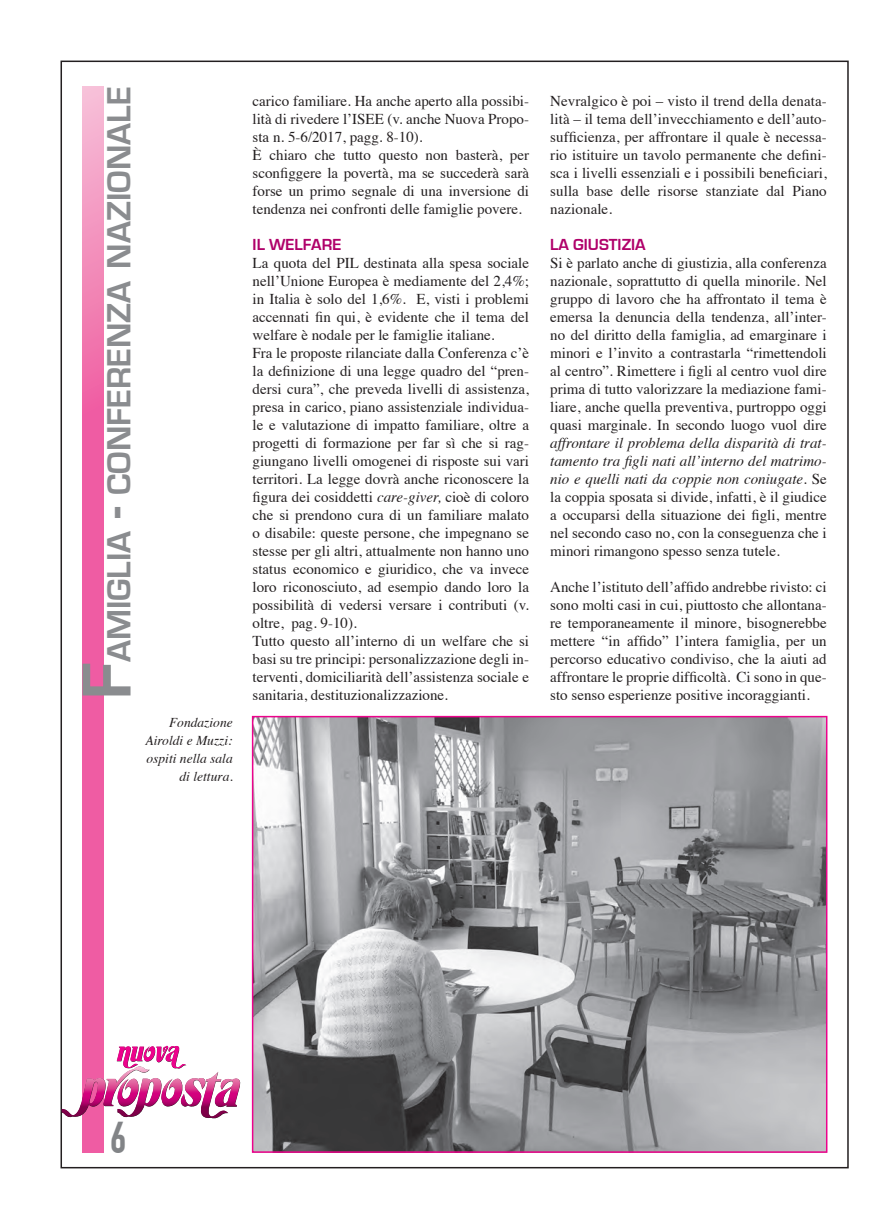
<style>
.page{position:relative;width:888px;height:1229px;background:#fff}
.page>*{position:absolute;margin:0;border:0;box-sizing:border-box;transform-origin:0 0}
.t1{font:700 43.5px "DIN Condensed";color:#828487}
.t2{font:700 34.5px "Eurostile";color:#8a8c8f}
.t3{font:700 16.5px "Eurostile";color:#b0016a}
.t4{font:15px/18px "Times";color:#231f20;text-align:justify}
.t5{font:italic 13.5px/18px "Times";color:#231f20;text-align:right}
.s1{font-size:72px}
.s2{font-size:49.35px}
.s3{font-style:italic}
</style>
<div class="page">
<svg style="left:83px;top:87px;width:21px;height:1064px;background:#f06dab"></svg>
<svg style="left:62px;top:1043px;width:179px;height:77px"></svg>
<img style="left:255px;top:718px;width:569px;height:431px">
<div style="left:252px;top:715px;width:575px;height:437px;border:2px solid #ed028c"></div>
<h2 class="t2" style="left:100px;top:699px;width:614px;rotate:-90deg"><span class="s1">F</span>amiglia <span class="s2">-</span> conferenza nazionale</h2>
<p class="t4" style="left:253px;top:90px;width:278px;text-align:left">carico familiare. Ha anche aperto alla possibi&shy;lità di rivedere l’ISEE (v. anche Nuova Propo&shy;sta n. 5-6/2017, pagg. 8-10).<br>È chiaro che tutto questo non basterà, per sconfiggere la povertà, ma se succederà sarà forse un primo segnale di una inversione di tendenza nei confronti delle famiglie povere.</p>
<p class="t3" style="left:253px;top:235px;width:90px">IL WELFARE</p>
<p class="t4" style="left:253px;top:252px;width:278px;text-align:left">La quota del PIL destinata alla spesa sociale nell’Unione Europea è mediamente del 2,4%; in Italia è solo del 1,6%. E, visti i problemi accennati fin qui, è evidente che il tema del welfare è nodale per le famiglie italiane.<br>Fra le proposte rilanciate dalla Conferenza c’è la definizione di una legge quadro del “pren&shy;dersi cura”, che preveda livelli di assistenza, presa in carico, piano assistenziale individua&shy;le e valutazione di impatto familiare, oltre a progetti di formazione per far sì che si rag&shy;giungano livelli omogenei di risposte sui vari territori. La legge dovrà anche riconoscere la figura dei cosiddetti <span class="s3">care-giver,</span> cioè di coloro che si prendono cura di un familiare malato o disabile: queste persone, che impegnano se stesse per gli altri, attualmente non hanno uno status economico e giuridico, che va invece loro riconosciuto, ad esempio dando loro la possibilità di vedersi versare i contributi (v. oltre, pag. 9-10).<br>Tutto questo all’interno di un welfare che si basi su tre principi: personalizzazione degli in&shy;terventi, domiciliarità dell’assistenza sociale e sanitaria, destituzionalizzazione.</p>
<p class="t5" style="left:146px;top:712px;width:89px">Fondazione<br>Airoldi e Muzzi: ospiti nella sala di lettura.</p>
<p class="t4" style="left:550px;top:90px;width:278px">Nevralgico è poi – visto il trend della denata&shy;lità – il tema dell’invecchiamento e dell’auto&shy;sufficienza, per affrontare il quale è necessa&shy;rio istituire un tavolo permanente che defini&shy;sca i livelli essenziali e i possibili beneficiari, sulla base delle risorse stanziate dal Piano nazionale.</p>
<p class="t3" style="left:550px;top:235px;width:97px">LA GIUSTIZIA</p>
<p class="t4" style="left:550px;top:252px;width:278px">Si è parlato anche di giustizia, alla conferenza nazionale, soprattutto di quella minorile. Nel gruppo di lavoro che ha affrontato il tema è emersa la denuncia della tendenza, all’inter&shy;no del diritto della famiglia, ad emarginare i minori e l’invito a contrastarla “rimettendoli al centro”. Rimettere i figli al centro vuol dire prima di tutto valorizzare la mediazione fami&shy;liare, anche quella preventiva, purtroppo oggi quasi marginale. In secondo luogo vuol dire</p>
<p class="t4" style="left:550px;top:432px;width:278px"><span class="s3">affrontare il problema della disparità di trat&shy;tamento tra figli nati all’interno del matrimo&shy;nio e quelli nati da coppie non coniugate</span>. Se la coppia sposata si divide, infatti, è il giudice a occuparsi della situazione dei figli, mentre nel secondo caso no, con la conseguenza che i minori rimangono spesso senza tutele.</p>
<p class="t4" style="left:550px;top:576px;width:278px">Anche l’istituto dell’affido andrebbe rivisto: ci sono molti casi in cui, piuttosto che allontana&shy;re temporaneamente il minore, bisognerebbe mettere “in affido” l’intera famiglia, per un percorso educativo condiviso, che la aiuti ad affrontare le proprie difficoltà. Ci sono in que&shy;sto senso esperienze positive incoraggianti.</p>
<h1 class="t1" style="left:110px;top:1111px;width:18px">6</h1>
</div>
